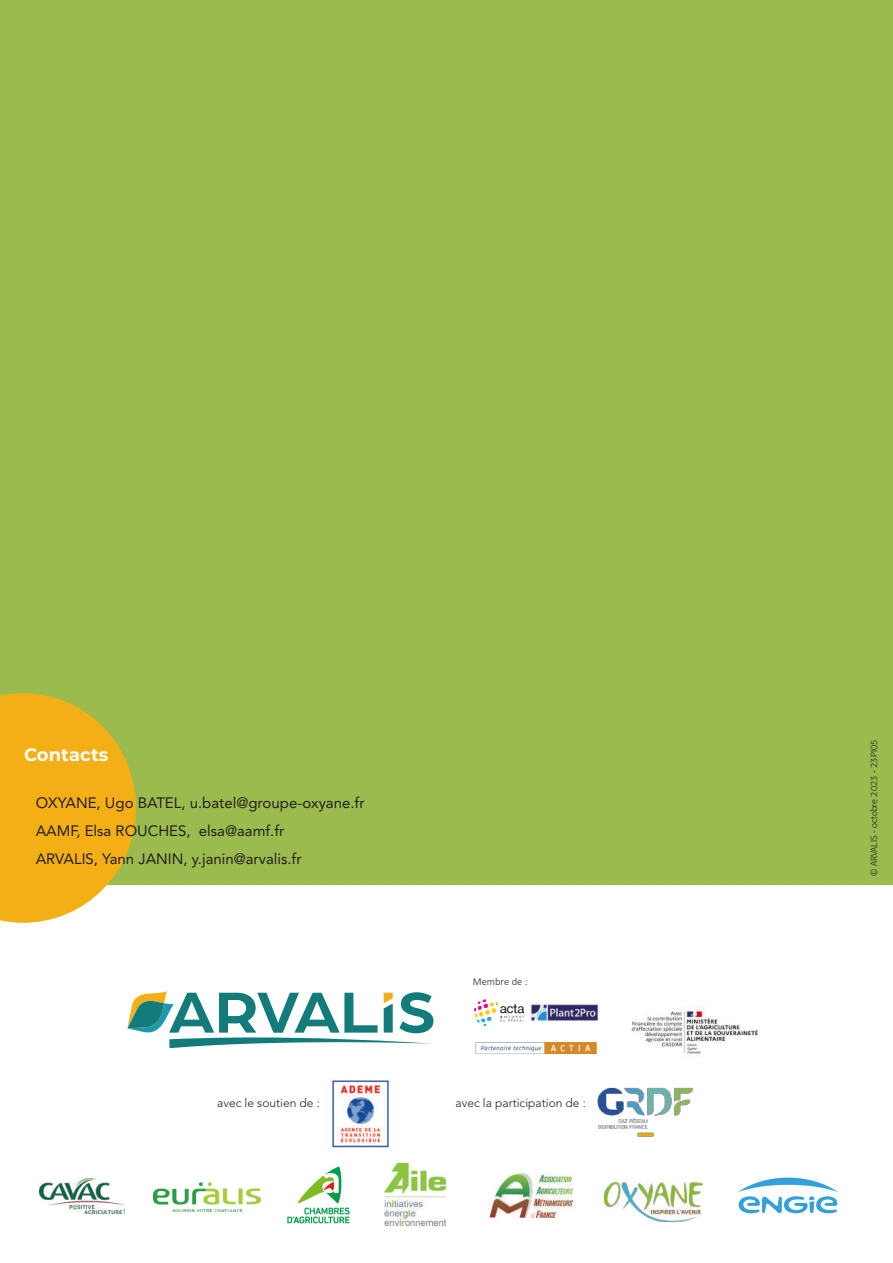
<style>
.page{position:relative;width:893px;height:1263px;background:#fff}
.page>*{position:absolute;margin:0;border:0;box-sizing:border-box;transform-origin:0 0}
.t1{font:700 18px "Montserrat";color:#fff}
.t2{font:15px/28px "Avenir LT Std";color:#231f20}
.t3{font:300 12px "Avenir LT Std";color:#231f20}
.t4{font:300 10.5px "Calibri";color:#231f20}
.t5{font:300 9px "Formata BQ";color:#231f20}
</style>
<div class="page">
<div style="left:0;top:0;width:893px;height:884px;background:#9bbb4e"></div>
<svg style="left:0;top:693px;width:136px;height:230px"></svg>
<img style="left:40px;top:1178px;width:85px;height:36px">
<img style="left:154px;top:1182px;width:106px;height:29px">
<img style="left:287px;top:1166px;width:63px;height:58px">
<img style="left:385px;top:1163px;width:60px;height:65px">
<img style="left:331px;top:1080px;width:58px;height:68px">
<img style="left:597px;top:1087px;width:95px;height:50px">
<img style="left:489px;top:1174px;width:84px;height:43px">
<img style="left:605px;top:1183px;width:98px;height:39px">
<svg style="left:738px;top:1177px;width:100px;height:36px"></svg>
<svg style="left:127px;top:991px;width:306px;height:57px"></svg>
<img style="left:474px;top:999px;width:50px;height:26px">
<img style="left:531px;top:1003px;width:68px;height:18px">
<img style="left:475px;top:1042px;width:122px;height:12px">
<img style="left:631px;top:1006px;width:127px;height:48px">
<p class="t1" style="left:24px;top:742px;width:86px">Contacts</p>
<p class="t5" style="left:869px;top:876px;width:138px;rotate:-90deg">© ARVALIS - octobre 2023 - 23PI05</p>
<p class="t2" style="left:36px;top:788px;width:330px">OXYANE, Ugo BATEL, u.batel@groupe-oxyane.fr<br>AAMF, Elsa ROUCHES, elsa@aamf.fr<br>ARVALIS, Yann JANIN, y.janin@arvalis.fr</p>
<p class="t4" style="left:473px;top:975px;width:56px">Membre de :</p>
<p class="t3" style="left:217px;top:1095px;width:104px">avec le soutien de :</p>
<p class="t3" style="left:456px;top:1095px;width:132px">avec la participation de :</p>
</div>
